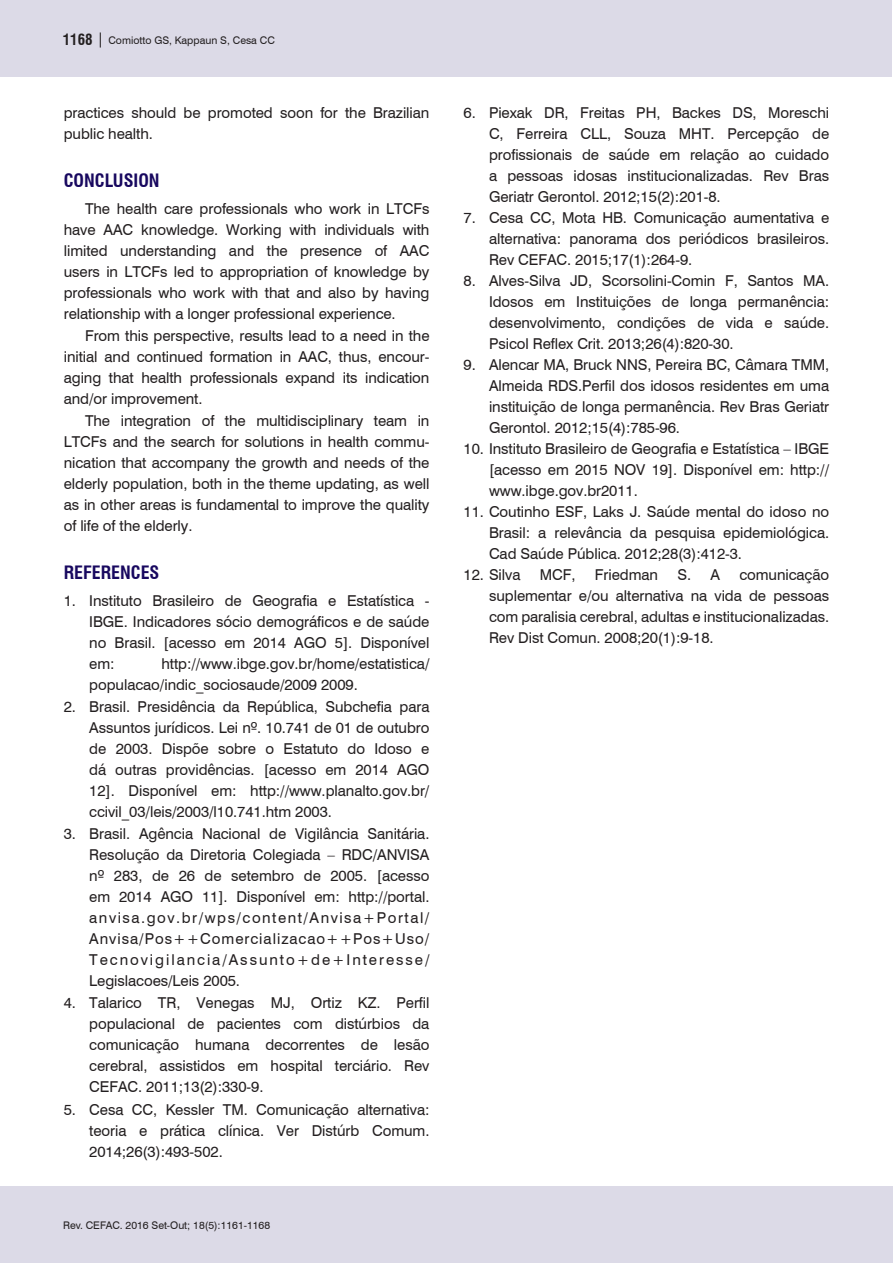
<style>
.page{position:relative;width:893px;height:1263px;background:#fff}
.page>*{position:absolute;margin:0;border:0;box-sizing:border-box;transform-origin:0 0}
.Nivel_1{font:700 condensed 18px "Swiss 721 BT";color:#18085f}
.Referencias{font:15px/21px "Swiss 721 BT";letter-spacing:-.005em;color:#231f20;text-align:justify}
.Corpo_do_texto_INGL{font:15px/21px "Swiss 721 BT";letter-spacing:-.005em;color:#231f20;text-align:justify}
.t1{font:10.5px "Swiss 721 BT";color:#231f20}
.s1{font-weight:700;font-stretch:condensed;font-size:15px}
.s2{font-size:15px}
</style>
<div class="page">
<div style="left:0;top:1186px;width:892px;height:77px;background:#dcdae7"></div>
<div style="left:0;top:0;width:892px;height:77px;background:#dcdae7"></div>
<p class="t1" style="left:63px;top:33px;width:214px"><span class="s1">1168</span> <span class="s2">|</span> Comiotto GS, Kappaun S, Cesa CC</p>
<p class="Corpo_do_texto_INGL" style="left:64px;top:101px;width:367px">practices should be promoted soon for the Brazilian public health.</p>
<p class="Nivel_1" style="left:64px;top:170px;width:97px">CONCLUSION</p>
<p class="Corpo_do_texto_INGL" style="left:64px;top:197px;width:367px;text-indent:21px">The health care professionals who work in LTCFs have AAC knowledge. Working with individuals with limited understanding and the presence of AAC users in LTCFs led to appropriation of knowledge by professionals who work with that and also by having relationship with a longer professional experience.</p>
<p class="Corpo_do_texto_INGL" style="left:64px;top:324px;width:367px;text-indent:21px">From this perspective, results lead to a need in the initial and continued formation in AAC, thus, encour&shy;aging that health professionals expand its indication and/or improvement.</p>
<p class="Corpo_do_texto_INGL" style="left:64px;top:409px;width:367px;text-indent:21px">The integration of the multidisciplinary team in LTCFs and the search for solutions in health commu&shy;nication that accompany the growth and needs of the elderly population, both in the theme updating, as well as in other areas is fundamental to improve the quality of life of the elderly.</p>
<p class="Nivel_1" style="left:64px;top:562px;width:97px">REFERENCES</p>
<p class="Referencias" style="left:89px;top:589px;width:342px;text-indent:-26px">1. Instituto Brasileiro de Geografia e Estatística - IBGE. Indicadores sócio demográficos e de saúde no Brasil. [acesso em 2014 AGO 5]. Disponível em:</p>
<p class="Referencias" style="left:89px;top:652px;width:342px;text-indent:72px">http://www.ibge.gov.br/home/estatistica/ populacao/indic_sociosaude/2009 2009.</p>
<p class="Referencias" style="left:89px;top:695px;width:342px;text-indent:-26px">2. Brasil. Presidência da República, Subchefia para Assuntos jurídicos. Lei nº. 10.741 de 01 de outubro de 2003. Dispõe sobre o Estatuto do Idoso e dá outras providências. [acesso em 2014 AGO 12]. Disponível em: http://www.planalto.gov.br/ ccivil_03/leis/2003/l10.741.htm 2003.</p>
<p class="Referencias" style="left:89px;top:823px;width:342px;text-indent:-26px">3. Brasil. Agência Nacional de Vigilância Sanitária.<br>Resolução da Diretoria Colegiada – RDC/ANVISA nº 283, de 26 de setembro de 2005. [acesso em 2014 AGO 11]. Disponível em: http://portal. anvisa.gov.br/wps/content/Anvisa+Portal/ Anvisa/Pos++Comercializacao++Pos+Uso/ Tecnovigilancia/Assunto+de+Interesse/ Legislacoes/Leis 2005.</p>
<p class="Referencias" style="left:89px;top:992px;width:342px;text-indent:-26px">4. Talarico TR, Venegas MJ, Ortiz KZ. Perfil populacional de pacientes com distúrbios da comunicação humana decorrentes de lesão cerebral, assistidos em hospital terciário. Rev CEFAC. 2011;13(2):330-9.</p>
<p class="Referencias" style="left:89px;top:1098px;width:342px;text-indent:-26px">5. Cesa CC, Kessler TM. Comunicação alternativa: teoria e prática clínica. Ver Distúrb Comum.<br>2014;26(3):493-502.</p>
<p class="t1" style="left:63px;top:1218px;width:209px">Rev. CEFAC. 2016 Set-Out; 18(5):1161-1168</p>
<p class="Referencias" style="left:489px;top:101px;width:342px;text-indent:-26px">6. Piexak DR, Freitas PH, Backes DS, Moreschi C, Ferreira CLL, Souza MHT. Percepção de profissionais de saúde em relação ao cuidado a pessoas idosas institucionalizadas. Rev Bras Geriatr Gerontol. 2012;15(2):201-8.</p>
<p class="Referencias" style="left:489px;top:206px;width:342px;text-indent:-26px">7. Cesa CC, Mota HB. Comunicação aumentativa e alternativa: panorama dos periódicos brasileiros.<br>Rev CEFAC. 2015;17(1):264-9.</p>
<p class="Referencias" style="left:489px;top:269px;width:342px;text-indent:-26px">8. Alves-Silva JD, Scorsolini-Comin F, Santos MA.<br>Idosos em Instituições de longa permanência: desenvolvimento, condições de vida e saúde.<br>Psicol Reflex Crit. 2013;26(4):820-30.</p>
<p class="Referencias" style="left:489px;top:353px;width:342px;text-indent:-26px">9. Alencar MA, Bruck NNS, Pereira BC, Câmara TMM, Almeida RDS.Perfil dos idosos residentes em uma instituição de longa permanência. Rev Bras Geriatr Gerontol. 2012;15(4):785-96.</p>
<p class="Referencias" style="left:489px;top:437px;width:342px;text-indent:-26px">10. Instituto Brasileiro de Geografia e Estatística – IBGE [acesso em 2015 NOV 19]. Disponível em: http:// www.ibge.gov.br2011.</p>
<p class="Referencias" style="left:489px;top:500px;width:342px;text-indent:-26px">11. Coutinho ESF, Laks J. Saúde mental do idoso no Brasil: a relevância da pesquisa epidemiológica.<br>Cad Saúde Pública. 2012;28(3):412-3.</p>
<p class="Referencias" style="left:463px;top:563px;width:58px">12. Silva</p>
<p class="Referencias" style="left:540px;top:563px;width:37px">MCF,</p>
<p class="Referencias" style="left:595px;top:563px;width:65px">Friedman</p>
<p class="Referencias" style="left:677px;top:563px;width:44px">S. A</p>
<p class="Referencias" style="left:489px;top:563px;width:342px;text-indent:250px">comunicação suplementar e/ou alternativa na vida de pessoas com paralisia cerebral, adultas e institucionalizadas.<br>Rev Dist Comun. 2008;20(1):9-18.</p>
</div>
